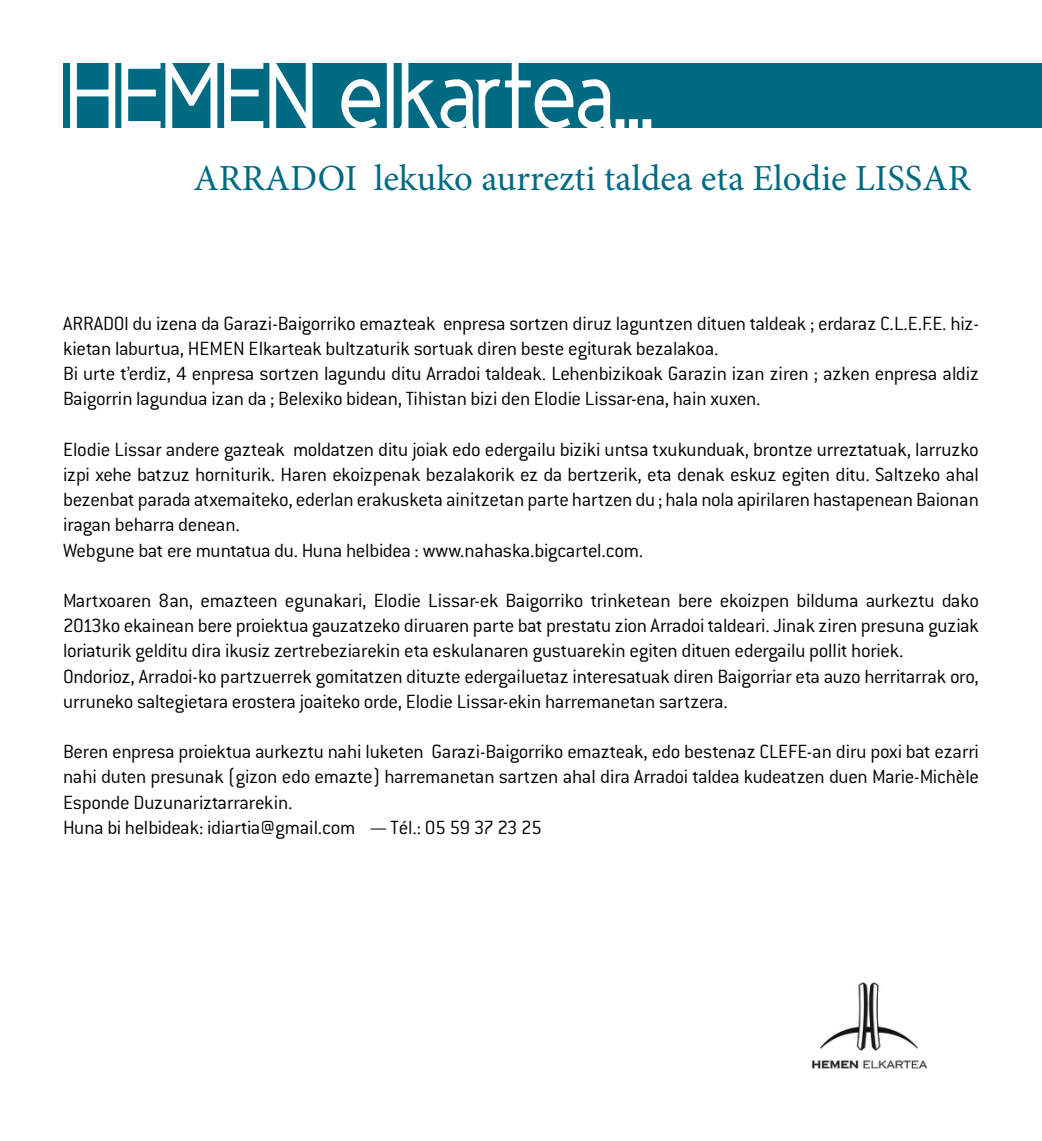
<style>
.page{position:relative;width:1042px;height:1141px;background:#fff}
.page>*{position:absolute;margin:0;border:0;box-sizing:border-box;transform-origin:0 0}
.t1{font:92.75px "Cicle Semi";color:#fff}
.Style_de_paragraphe{font:36.75px "Minion Pro";color:#006a83}
.Style_de_paragraphe-2{font:300 21px/25.2px "Conduit ITC";letter-spacing:-.015em;color:#000}
</style>
<div class="page">
<img style="left:811px;top:982px;width:116px;height:87px">
<div style="left:63px;top:63px;width:979px;height:64px;background:#006a83"></div>
<svg style="left:69px;top:63px;width:244px;height:65px"></svg>
<svg style="left:340px;top:79px;width:41px;height:49px"></svg>
<div style="left:387px;top:63px;width:7px;height:65px;border:2px solid #fff"></div>
<svg style="left:397px;top:63px;width:218px;height:65px"></svg>
<div style="left:615px;top:119px;width:9px;height:9px;border:2px solid #fff"></div>
<div style="left:629px;top:119px;width:9px;height:9px;border:2px solid #fff"></div>
<div style="left:642px;top:119px;width:9px;height:9px;border:2px solid #fff"></div>
<p class="t1" style="left:67px;top:47px;width:588px">HEMEN elkartea...</p>
<p class="Style_de_paragraphe" style="left:193px;top:154px;width:778px">ARRADOI lekuko aurrezti taldea eta Elodie LISSAR</p>
<p class="Style_de_paragraphe-2" style="left:63px;top:311px;width:917px">ARRADOI du izena da Garazi-Baigorriko emazteak enpresa sortzen diruz laguntzen dituen taldeak ; erdaraz C.L.E.F.E. hiz&shy;kietan laburtua, HEMEN Elkarteak bultzaturik sortuak diren beste egiturak bezalakoa.</p>
<p class="Style_de_paragraphe-2" style="left:63px;top:361px;width:917px">Bi urte t’erdiz, 4 enpresa sortzen lagundu ditu Arradoi taldeak. Lehenbizikoak Garazin izan ziren ; azken enpresa aldiz<br>Baigorrin lagundua izan da ; Belexiko bidean, Tihistan bizi den Elodie Lissar-ena, hain xuxen.</p>
<p class="Style_de_paragraphe-2" style="left:63px;top:437px;width:917px;text-align:justify">Elodie Lissar andere gazteak moldatzen ditu joiak edo edergailu biziki untsa txukunduak, brontze urreztatuak, larruzko izpi xehe batzuz horniturik. Haren ekoizpenak bezalakorik ez da bertzerik, eta denak eskuz egiten ditu. Saltzeko ahal bezenbat parada atxemaiteko, ederlan erakusketa ainitzetan parte hartzen du ; hala nola apirilaren hastapenean Baionan iragan beharra denean.</p>
<p class="Style_de_paragraphe-2" style="left:63px;top:537px;width:581px">Webgune bat ere muntatua du. Huna helbidea : www.nahaska.bigcartel.com.</p>
<p class="Style_de_paragraphe-2" style="left:63px;top:588px;width:917px;text-align:justify">Martxoaren 8an, emazteen egunakari, Elodie Lissar-ek Baigorriko trinketean bere ekoizpen bilduma aurkeztu dako 2013ko ekainean bere proiektua gauzatzeko diruaren parte bat prestatu zion Arradoi taldeari. Jinak ziren presuna guziak loriaturik gelditu dira ikusiz zertrebeziarekin eta eskulanaren gustuarekin egiten dituen edergailu pollit horiek.</p>
<p class="Style_de_paragraphe-2" style="left:63px;top:663px;width:917px">Ondorioz, Arradoi-ko partzuerrek gomitatzen dituzte edergailuetaz interesatuak diren Baigorriar eta auzo herritarrak oro, urruneko saltegietara erostera joaiteko orde, Elodie Lissar-ekin harremanetan sartzera.</p>
<p class="Style_de_paragraphe-2" style="left:63px;top:739px;width:917px;text-align:justify">Beren enpresa proiektua aurkeztu nahi luketen Garazi-Baigorriko emazteak, edo bestenaz CLEFE-an diru poxi bat ezarri nahi duten presunak (gizon edo emazte) harremanetan sartzen ahal dira Arradoi taldea kudeatzen duen Marie-Michèle Esponde Duzunariztarrarekin.</p>
<p class="Style_de_paragraphe-2" style="left:63px;top:815px;width:480px">Huna bi helbideak: idiartia@gmail.com — Tél.: 05 59 37 23 25</p>
</div>
